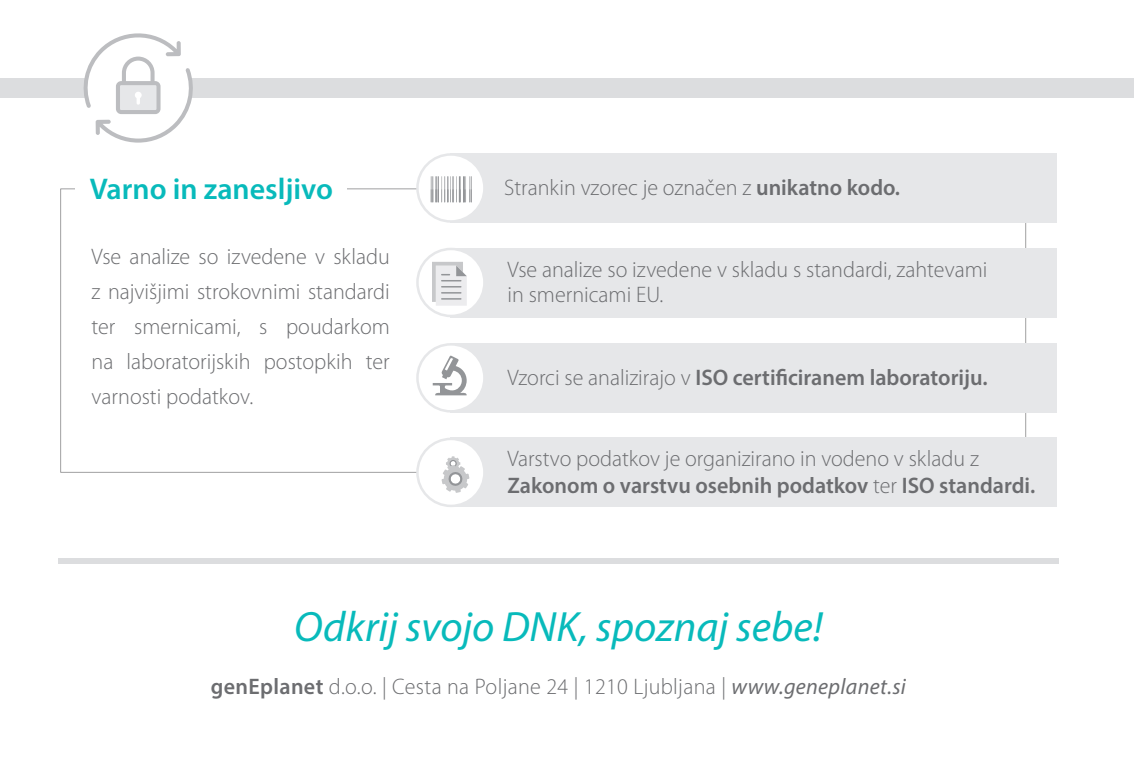
<style>
.page{position:relative;width:1134px;height:780px;background:#fff}
.page>*{position:absolute;margin:0;border:0;box-sizing:border-box;transform-origin:0 0}
.t1{font:italic 42.5px "Myriad Pro";color:#08babb}
.t2{font:600 30px "Myriad Pro";color:#08babb}
.t3{font:300 22.5px/35px "Myriad Pro";color:#6c6d70}
.t4{font:600 22.5px "Myriad Pro";color:#6c6d70}
.s1{font-weight:600}
.s2{font-weight:300}
.s3{font-weight:400;font-style:italic}
</style>
<div class="page">
<div style="left:0;top:78px;width:1134px;height:19px;background:#dcdddf"></div>
<svg style="left:84px;top:33px;width:109px;height:110px"></svg>
<div style="left:450px;top:153px;width:606px;height:70px;background:#e6e7e9"></div>
<div style="left:417px;top:154px;width:67px;height:67px;background:#fff;border-radius:50%"></div>
<div style="left:416px;top:153px;width:70px;height:70px;border:2px solid #e6e7e9;border-radius:50%"></div>
<div style="left:450px;top:343px;width:606px;height:69px;background:#e6e7e9"></div>
<div style="left:417px;top:344px;width:67px;height:67px;background:#fff;border-radius:50%"></div>
<div style="left:416px;top:343px;width:70px;height:69px;border:2px solid #e6e7e9;border-radius:50%"></div>
<div style="left:450px;top:437px;width:606px;height:70px;background:#e6e7e9"></div>
<div style="left:417px;top:439px;width:67px;height:67px;background:#fff;border-radius:50%"></div>
<div style="left:416px;top:437px;width:70px;height:70px;border:2px solid #e6e7e9;border-radius:50%"></div>
<div style="left:450px;top:248px;width:606px;height:69px;background:#e6e7e9"></div>
<div style="left:417px;top:249px;width:67px;height:67px;background:#fff;border-radius:50%"></div>
<div style="left:416px;top:248px;width:70px;height:69px;border:2px solid #e6e7e9;border-radius:50%"></div>
<div style="left:58px;top:558px;width:1000px;height:5px;background:#dcdddf"></div>
<svg style="left:431px;top:176px;width:41px;height:26px"></svg>
<svg style="left:433px;top:355px;width:34px;height:40px"></svg>
<svg style="left:441px;top:456px;width:28px;height:37px"></svg>
<svg style="left:432px;top:262px;width:35px;height:44px;background:#dbdbdd"></svg>
<h2 class="t2" style="left:90px;top:170px;width:245px">Varno in zanesljivo</h2>
<p class="t3" style="left:504px;top:171px;width:397px">Strankin vzorec je označen z <span class="s1">unikatno kodo.</span></p>
<p class="t3" style="left:92px;top:239px;width:300px;text-align:justify">Vse analize so izvedene v skladu z najvišjimi strokovnimi standardi ter smernicami, s poudarkom na laboratorijskih postopkih ter varnosti podatkov.</p>
<p class="t3" style="left:507px;top:258px;width:481px;line-height:25px">Vse analize so izvedene v skladu s standardi, zahtevami in smernicami EU.</p>
<p class="t4" style="left:507px;top:363px;width:482px"><span class="s2">Vzorci se analizirajo v</span> ISO certificiranem laboratoriju.</p>
<p class="t3" style="left:507px;top:445px;width:529px;line-height:27.5px">Varstvo podatkov je organizirano in vodeno v skladu z<br><span class="s1">Zakonom o varstvu osebnih podatkov</span> ter <span class="s1">ISO standardi.</span></p>
<h1 class="t1" style="left:294px;top:600px;width:530px">Odkrij svojo DNK, spoznaj sebe!</h1>
<p class="t3" style="left:211px;top:669px;width:696px"><span class="s1">genEplanet</span> d.o.o. | Cesta na Poljane 24 | 1210 Ljubljana | <span class="s3">www.geneplanet.si</span></p>
</div>
